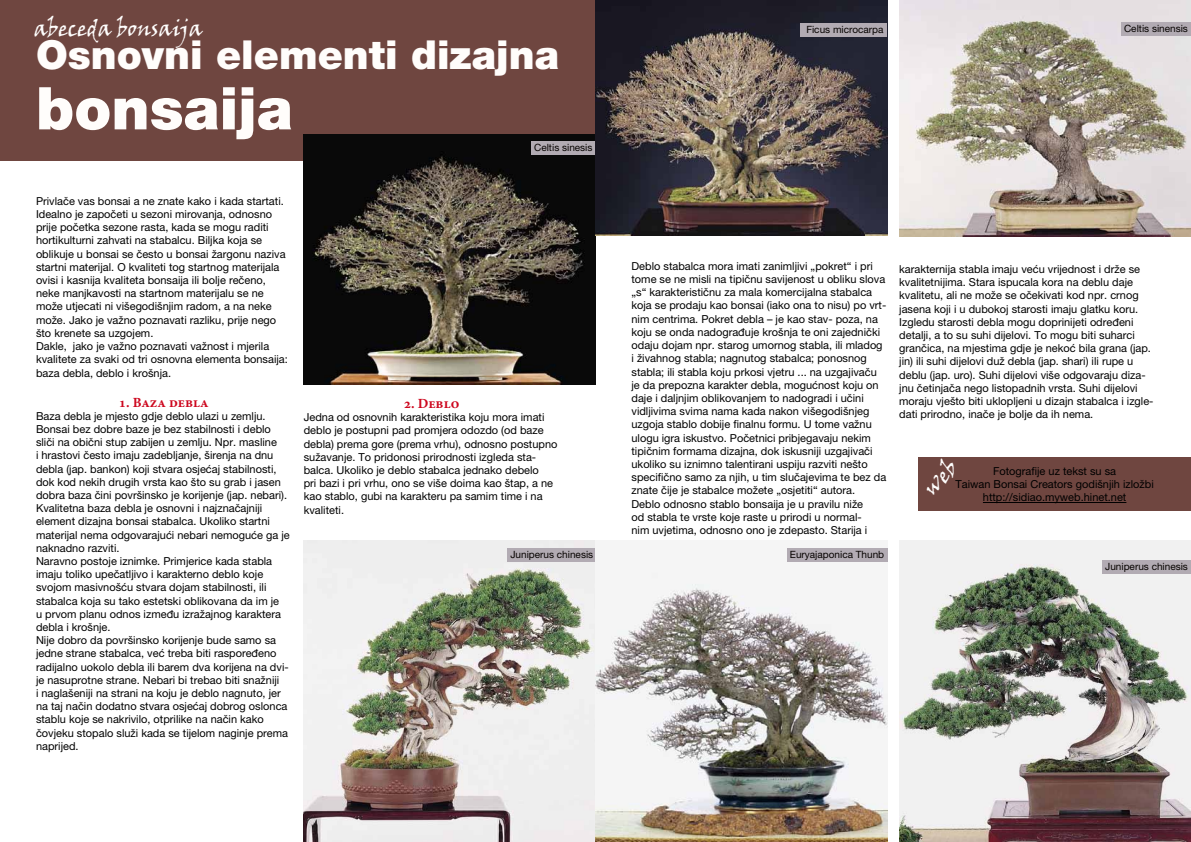
<style>
.page{position:relative;width:1191px;height:842px;background:#fff}
.page>*{position:absolute;margin:0;border:0;box-sizing:border-box;transform-origin:0 0}
.t1{font:900 59px "Helvetica Neue LT Pro";color:#fffdfb}
.t2{font:900 40px "Helvetica Neue LT Pro";color:#fffdfb}
.t3{font:22px "Viner Hand ITC";color:#fffefd}
.t4{font:700 14px "Minion Pro";color:#cd071e}
.t5{font:11px/13.2px "Helvetica Neue LT Pro";color:#000}
.t6{font:10px "Helvetica Neue LT Pro";color:#060200}
</style>
<div class="page">
<div style="left:0;top:0;width:611px;height:161px;background:#6f4640"></div>
<img style="left:303px;top:134px;width:292px;height:250px">
<div style="left:531px;top:141px;width:64px;height:13px;background:#b2abb3"></div>
<img style="left:304px;top:540px;width:583px;height:302px">
<div style="left:507px;top:548px;width:89px;height:13px;background:#b2abb3"></div>
<img style="left:899px;top:540px;width:292px;height:302px">
<img style="left:899px;top:0;width:292px;height:236px">
<div style="left:1121px;top:22px;width:70px;height:13px;background:#b2abb3"></div>
<div style="left:787px;top:548px;width:100px;height:13px;background:#b2abb3"></div>
<div style="left:1102px;top:560px;width:89px;height:13px;background:#b2abb3"></div>
<img style="left:595px;top:0;width:292px;height:235px">
<div style="left:800px;top:23px;width:86px;height:13px;background:#b2abb3"></div>
<div style="left:918px;top:458px;width:273px;height:53px;background:#6f4640"></div>
<hr style="left:983px;top:502px;width:143px;height:1px;background:#000">
<svg style="left:923px;top:457px;width:37px;height:1px"></svg>
<h3 class="t3" style="left:34px;top:15px;width:170px">abeceda bonsaija</h3>
<h2 class="t2" style="left:36px;top:30px;width:525px">Osnovni elementi dizajna</h2>
<h1 class="t1" style="left:36px;top:73px;width:258px">bonsaija</h1>
<p class="t6" style="left:534px;top:142px;width:60px">Celtis sinesis</p>
<p class="t5" style="left:36px;top:194px;width:253px">Privlače vas bonsai a ne znate kako i kada startati.<br>Idealno je započeti u sezoni mirovanja, odnosno prije početka sezone rasta, kada se mogu raditi hortikulturni zahvati na stabalcu. Biljka koja se oblikuje u bonsai se često u bonsai žargonu naziva startni materijal. O kvaliteti tog startnog materijala ovisi i kasnija kvaliteta bonsaija ili bolje rečeno, neke manjkavosti na startnom materijalu se ne može utjecati ni višegodišnjim radom, a na neke može. Jako je važno poznavati razliku, prije nego što krenete sa uzgojem.<br>Dakle, jako je važno poznavati važnost i mjerila kvalitete za svaki od tri osnovna elementa bonsaija: baza debla, deblo i krošnja.</p>
<p class="t4" style="left:119px;top:392px;width:91px">1. Baza debla</p>
<p class="t5" style="left:36px;top:409px;width:255px">Baza debla je mjesto gdje deblo ulazi u zemlju.<br>Bonsai bez dobre baze je bez stabilnosti i deblo sliči na obični stup zabijen u zemlju. Npr. masline<br>i hrastovi često imaju zadebljanje, širenja na dnu debla (jap. bankon) koji stvara osjećaj stabilnosti, dok kod nekih drugih vrsta kao što su grab i jasen dobra baza čini površinsko je korijenje (jap. nebari).<br>Kvalitetna baza debla je osnovni i najznačajniji element dizajna bonsai stabalca. Ukoliko startni materijal nema odgovarajući nebari nemoguće ga je naknadno razviti.<br>Naravno postoje iznimke. Primjerice kada stabla imaju toliko upečatljivo i karakterno deblo koje svojom masivnošću stvara dojam stabilnosti, ili stabalca koja su tako estetski oblikovana da im je<br>u prvom planu odnos između izražajnog karaktera debla i krošnje.<br>Nije dobro da površinsko korijenje bude samo sa jedne strane stabalca, već treba biti raspoređeno radijalno uokolo debla ili barem dva korijena na dvi&shy;je nasuprotne strane. Nebari bi trebao biti snažniji<br>i naglašeniji na strani na koju je deblo nagnuto, jer na taj način dodatno stvara osjećaj dobrog oslonca stablu koje se nakrivilo, otprilike na način kako čovjeku stopalo služi kada se tijelom naginje prema naprijed.</p>
<p class="t4" style="left:404px;top:394px;width:57px">2. Deblo</p>
<p class="t5" style="left:304px;top:410px;width:255px">Jedna od osnovnih karakteristika koju mora imati deblo je postupni pad promjera odozdo (od baze debla) prema gore (prema vrhu), odnosno postupno sužavanje. To pridonosi prirodnosti izgleda sta&shy;balca. Ukoliko je deblo stabalca jednako debelo<br>pri bazi i pri vrhu, ono se više doima kao štap, a ne kao stablo, gubi na karakteru pa samim time i na kvaliteti.</p>
<p class="t6" style="left:510px;top:549px;width:84px">Juniperus chinesis</p>
<p class="t6" style="left:806px;top:24px;width:79px">Ficus microcarpa</p>
<p class="t6" style="left:1124px;top:23px;width:65px">Celtis sinensis</p>
<p class="t5" style="left:631px;top:259px;width:256px">Deblo stabalca mora imati zanimljivi „pokret“ i pri tome se ne misli na tipičnu savijenost u obliku slova „s“ karakterističnu za mala komercijalna stabalca koja se prodaju kao bonsai (iako ona to nisu) po vrt&shy;nim centrima. Pokret debla – je kao stav- poza, na koju se onda nadograđuje krošnja te oni zajednički odaju dojam npr. starog umornog stabla, ili mladog i živahnog stabla; nagnutog stabalca; ponosnog stabla; ili stabla koju prkosi vjetru ... na uzgajivaču je da prepozna karakter debla, mogućnost koju on daje i daljnjim oblikovanjem to nadogradi i učini vidljivima svima nama kada nakon višegodišnjeg uzgoja stablo dobije finalnu formu. U tome važnu ulogu igra iskustvo. Početnici pribjegavaju nekim tipičnim formama dizajna, dok iskusniji uzgajivači ukoliko su iznimno talentirani uspiju razviti nešto specifično samo za njih, u tim slučajevima te bez da znate čije je stabalce možete „osjetiti“ autora.<br>Deblo odnosno stablo bonsaija je u pravilu niže<br>od stabla te vrste koje raste u prirodi u normal-<br>nim uvjetima, odnosno ono je zdepasto. Starija i</p>
<p class="t5" style="left:899px;top:262px;width:256px">karakternija stabla imaju veću vrijednost i drže se kvalitetnijima. Stara ispucala kora na deblu daje kvalitetu, ali ne može se očekivati kod npr. crnog jasena koji i u dubokoj starosti imaju glatku koru.<br>Izgledu starosti debla mogu doprinijeti određeni detalji, a to su suhi dijelovi. To mogu biti suharci grančica, na mjestima gdje je nekoć bila grana (jap. jin) ili suhi dijelovi duž debla (jap. shari) ili rupe u deblu (jap. uro). Suhi dijelovi više odgovaraju diza&shy;jnu četinjača nego listopadnih vrsta. Suhi dijelovi moraju vješto biti uklopljeni u dizajn stabalca i izgle&shy;dati prirodno, inače je bolje da ih nema.</p>
<p class="t6" style="left:790px;top:549px;width:96px">Euryajaponica Thunb</p>
<p class="t6" style="left:1105px;top:561px;width:84px">Juniperus chinesis</p>
<p class="t5" style="left:955px;top:464px;width:200px;text-align:center">Fotografije uz tekst su sa<br>Taiwan Bonsai Creators godišnjih izložbi</p>
<p class="t5" style="left:983px;top:491px;width:145px">http://sidiao.myweb.hinet.net</p>
</div>
